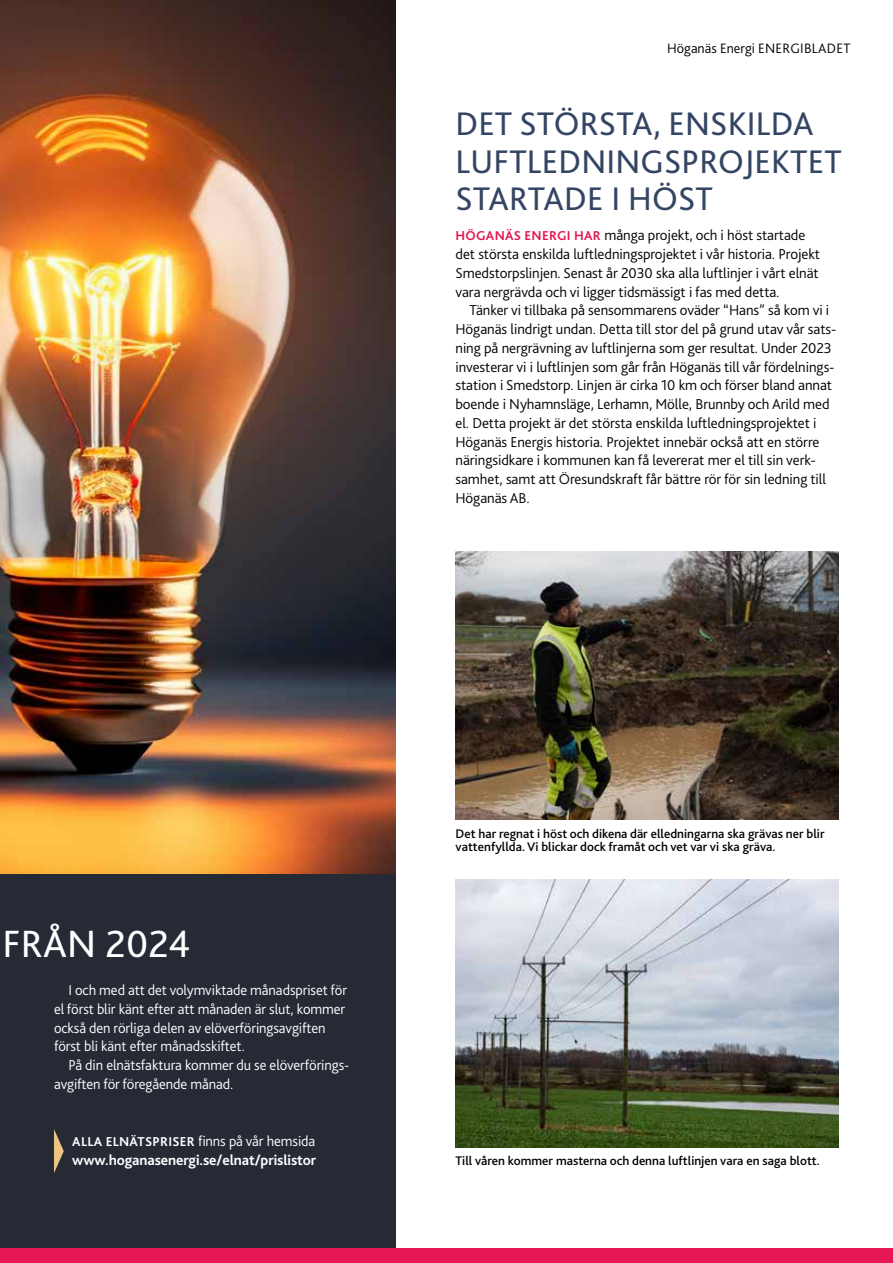
<style>
.page{position:relative;width:893px;height:1263px;background:#fff}
.page>*{position:absolute;margin:0;border:0;box-sizing:border-box;transform-origin:0 0}
.t1{font:39.75px "Bliss 2";letter-spacing:.005em;color:#fff}
.t2{font:34.2px/37.7px "Bliss 2";letter-spacing:.005em;color:#344563}
.t3{font:300 15px/18.8px "Bliss 2";letter-spacing:-.005em;color:#000}
.t4{font:300 15px/18.8px "Bliss 2";letter-spacing:-.005em;color:#fff}
.t5{font:700 15px/18.8px "Bliss 2";letter-spacing:-.005em;color:#fff}
.t6{font:300 14.25px "Bliss 2";color:#000}
.t7{font:500 13.05px/13.5px "Bliss 2";color:#000}
.s1{font-weight:700;font-size:13.5px;color:#e61753}
.s2{font-size:13.5px}
.s3{font-weight:300}
</style>
<div class="page">
<div style="left:0;top:0;width:395px;height:1263px;background:#252a35"></div>
<img style="left:0;top:0;width:395px;height:874px">
<div style="left:0;top:1249px;width:893px;height:14px;background:#e61753"></div>
<svg style="left:54px;top:1129px;width:10px;height:44px"></svg>
<img style="left:455px;top:551px;width:384px;height:268px">
<img style="left:455px;top:879px;width:384px;height:268px">
<p class="t6" style="left:667px;top:40px;width:185px">Höganäs Energi ENERGIBLADET</p>
<h2 class="t2" style="left:455px;top:104px;width:388px">DET STÖRSTA, ENSKILDA<br>LUFTLEDNINGSPROJEKTET<br>STARTADE I HÖST</h2>
<p class="t3" style="left:455px;top:226px;width:366px"><span class="s1">HÖGANÄS ENERGI HAR</span> många projekt, och i höst startade det största enskilda luftledningsprojektet i vår historia. Projekt Smedstorpslinjen. Senast år 2030 ska alla luftlinjer i vårt elnät vara nergrävda och vi ligger tidsmässigt i fas med detta.</p>
<p class="t3" style="left:455px;top:301px;width:382px;text-indent:14px">Tänker vi tillbaka på sensommarens oväder “Hans” så kom vi i Höganäs lindrigt undan. Detta till stor del på grund utav vår sats&shy;ning på nergrävning av luftlinjerna som ger resultat. Under 2023 investerar vi i luftlinjen som går från Höganäs till vår fördelnings&shy;station i Smedstorp. Linjen är cirka 10 km och förser bland annat boende i Nyhamnsläge, Lerhamn, Mölle, Brunnby och Arild med el. Detta projekt är det största enskilda luftledningsprojektet i Höganäs Energis historia. Projektet innebär också att en större näringsidkare i kommunen kan få levererat mer el till sin verk&shy;samhet, samt att Öresundskraft får bättre rör för sin ledning till Höganäs AB.</p>
<h1 class="t1" style="left:3px;top:919px;width:189px">FRÅN 2024</h1>
<p class="t4" style="left:54px;top:981px;width:295px;text-indent:15px">I och med att det volymviktade månadspriset för el först blir känt efter att månaden är slut, kommer också den rörliga delen av elöverföringsavgiften först bli känt efter månadsskiftet.</p>
<p class="t4" style="left:54px;top:1056px;width:297px;text-indent:15px">På din elnätsfaktura kommer du se elöverförings&shy;avgiften för föregående månad.</p>
<p class="t5" style="left:72px;top:1131px;width:246px"><span class="s2">ALLA ELNÄTSPRISER</span> <span class="s3">finns på vår hemsida </span>www.hoganasenergi.se/elnat/prislistor</p>
<p class="t7" style="left:456px;top:826px;width:370px">Det har regnat i höst och dikena där elledningarna ska grävas ner blir vattenfyllda. Vi blickar dock framåt och vet var vi ska gräva.</p>
<p class="t7" style="left:455px;top:1153px;width:366px">Till våren kommer masterna och denna luftlinjen vara en saga blott.</p>
</div>
